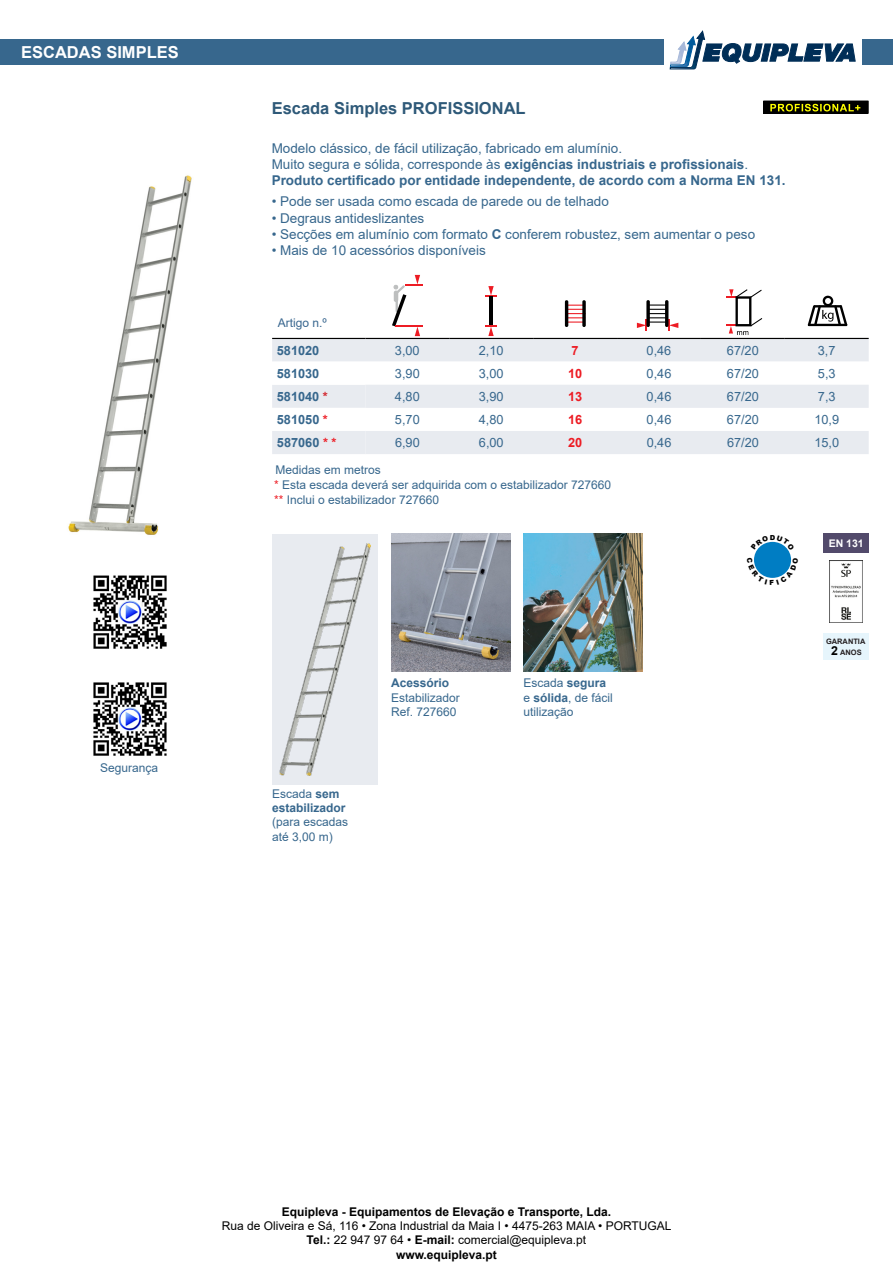
<style>
.page{position:relative;width:893px;height:1263px;background:#fff}
.page>*{position:absolute;margin:0;border:0;box-sizing:border-box;transform-origin:0 0}
.t1{font:700 16.5px "Arial";color:#2e5978}
.t2{font:700 16.5px "Arial";color:#fff}
.t3{font:700 13.5px/16.2px "Arial";color:#37678d}
.t4{font:13.5px "Arial";color:#37678d}
.t5{font:12.75px "Arial";color:#37678d}
.t6{font:700 12.75px "Arial";color:#37678d}
.t7{font:700 12.75px "Arial";color:#ed1c24}
.t8{font:12px/14.4px "Arial";color:#37678d}
.t9{font:12px/14.4px "Arial";color:#000;text-align:center}
.t10{font:700 12px "Arial";color:#000}
.t11{font:700 12px/14.4px "Arial";color:#37678d}
.t12{font:12px "Arial";color:#38668f}
.t13{font:700 10.5px "Arial";color:#fff}
.t14{font:700 7.5px/11.2px "Arial";color:#241f21;text-align:center}
.s1{font-weight:400}
.s2{font-weight:700}
.s3{color:#d2232a}
.s4{color:#ed1c24}
.s5{font-size:12.3px;color:#000}
</style>
<div class="page">
<svg style="left:670px;top:31px;width:186px;height:38px"></svg>
<div style="left:0;top:39px;width:663px;height:26px;background:#37678d"></div>
<div style="left:862px;top:39px;width:31px;height:26px;background:#37678d"></div>
<svg style="left:765px;top:103px;width:102px;height:9px"></svg>
<div style="left:763px;top:101px;width:106px;height:13px;border:1px solid #000"></div>
<svg style="left:770px;top:104px;width:90px;height:7px"></svg>
<div style="left:272px;top:339px;width:597px;height:22px;background:#e8ebf0"></div>
<svg style="left:272px;top:385px;width:597px;height:69px"></svg>
<hr style="left:272px;top:338px;width:93px;height:1px;background:#000">
<hr style="left:365px;top:338px;width:84px;height:1px;background:#000">
<hr style="left:449px;top:338px;width:84px;height:1px;background:#000">
<hr style="left:533px;top:338px;width:84px;height:1px;background:#000">
<hr style="left:617px;top:338px;width:84px;height:1px;background:#000">
<hr style="left:701px;top:338px;width:84px;height:1px;background:#000">
<hr style="left:785px;top:338px;width:84px;height:1px;background:#000">
<svg style="left:565px;top:300px;width:21px;height:27px"></svg>
<svg style="left:808px;top:296px;width:39px;height:30px"></svg>
<svg style="left:637px;top:300px;width:41px;height:31px"></svg>
<svg style="left:392px;top:275px;width:31px;height:61px"></svg>
<hr style="left:395px;top:325px;width:28px;height:2px;background:#ed1c24">
<svg style="left:485px;top:286px;width:12px;height:11px"></svg>
<hr style="left:489px;top:296px;width:4px;height:31px;background:#000">
<svg style="left:485px;top:325px;width:12px;height:11px"></svg>
<svg style="left:726px;top:289px;width:36px;height:46px"></svg>
<img style="left:68px;top:175px;width:124px;height:360px">
<div style="left:272px;top:534px;width:106px;height:251px;background:#e8ebf0"></div>
<img style="left:280px;top:544px;width:90px;height:231px">
<img style="left:524px;top:533px;width:119px;height:139px">
<img style="left:391px;top:533px;width:119px;height:139px">
<div style="left:823px;top:533px;width:46px;height:19px;background:#524a6b"></div>
<img style="left:93px;top:575px;width:74px;height:74px">
<img style="left:93px;top:682px;width:74px;height:74px">
<div style="left:754px;top:542px;width:37px;height:36px;background:#007dc3;border-radius:50%"></div>
<img style="left:829px;top:561px;width:33px;height:61px">
<div style="left:823px;top:633px;width:46px;height:26px;background:#e6f5fc"></div>
<svg style="left:757px;top:541px;width:31px;height:9px"></svg>
<svg style="left:754px;top:557px;width:38px;height:21px"></svg>
<p class="t2" style="left:21px;top:41px;width:159px">ESCADAS SIMPLES</p>
<p class="t8" style="left:100px;top:761px;width:60px">Segurança</p>
<p class="t1" style="left:272px;top:96px;width:256px">Escada Simples PROFISSIONAL</p>
<p class="t3" style="left:272px;top:140px;width:515px"><span class="s1">Modelo clássico, de fácil utilização, fabricado em alumínio.<br>Muito segura e sólida, corresponde às</span> exigências industriais e profissionais<span class="s1">.<br></span>Produto certificado por entidade independente, de acordo com a Norma EN 131.</p>
<p class="t4" style="left:272px;top:192px;width:339px">• Pode ser usada como escada de parede ou de telhado</p>
<p class="t4" style="left:272px;top:209px;width:154px">• Degraus antideslizantes</p>
<p class="t4" style="left:272px;top:225px;width:485px">• Secções em alumínio com formato <span class="s2">C</span> conferem robustez, sem aumentar o peso</p>
<p class="t4" style="left:272px;top:241px;width:216px">• Mais de 10 acessórios disponíveis</p>
<p class="t12" style="left:278px;top:315px;width:51px">Artigo n.º</p>
<p class="t6" style="left:277px;top:341px;width:44px">581020</p>
<p class="t5" style="left:395px;top:341px;width:26px">3,00</p>
<p class="t5" style="left:479px;top:341px;width:26px">2,10</p>
<p class="t7" style="left:572px;top:341px;width:9px">7</p>
<p class="t5" style="left:647px;top:341px;width:26px">0,46</p>
<p class="t5" style="left:727px;top:341px;width:33px">67/20</p>
<p class="t5" style="left:818px;top:341px;width:19px">3,7</p>
<p class="t6" style="left:277px;top:364px;width:44px">581030</p>
<p class="t5" style="left:395px;top:364px;width:26px">3,90</p>
<p class="t5" style="left:479px;top:364px;width:26px">3,00</p>
<p class="t7" style="left:568px;top:364px;width:16px">10</p>
<p class="t5" style="left:647px;top:364px;width:26px">0,46</p>
<p class="t5" style="left:727px;top:364px;width:33px">67/20</p>
<p class="t5" style="left:818px;top:364px;width:19px">5,3</p>
<p class="t6" style="left:277px;top:387px;width:53px">581040 <span class="s3">*</span></p>
<p class="t5" style="left:395px;top:388px;width:26px">4,80</p>
<p class="t5" style="left:479px;top:388px;width:26px">3,90</p>
<p class="t7" style="left:568px;top:387px;width:16px">13</p>
<p class="t5" style="left:647px;top:388px;width:26px">0,46</p>
<p class="t5" style="left:727px;top:388px;width:33px">67/20</p>
<p class="t5" style="left:818px;top:388px;width:19px">7,3</p>
<p class="t6" style="left:277px;top:411px;width:53px">581050 <span class="s4">*</span></p>
<p class="t5" style="left:395px;top:411px;width:26px">5,70</p>
<p class="t5" style="left:479px;top:411px;width:26px">4,80</p>
<p class="t7" style="left:568px;top:411px;width:16px">16</p>
<p class="t5" style="left:647px;top:411px;width:26px">0,46</p>
<p class="t5" style="left:727px;top:411px;width:33px">67/20</p>
<p class="t5" style="left:814px;top:411px;width:26px">10,9</p>
<p class="t6" style="left:277px;top:434px;width:61px">587060 <span class="s4">* *</span></p>
<p class="t5" style="left:395px;top:434px;width:26px">6,90</p>
<p class="t5" style="left:479px;top:434px;width:26px">6,00</p>
<p class="t7" style="left:568px;top:434px;width:16px">20</p>
<p class="t5" style="left:647px;top:434px;width:26px">0,46</p>
<p class="t5" style="left:727px;top:434px;width:33px">67/20</p>
<p class="t5" style="left:814px;top:434px;width:26px">15,0</p>
<p class="t8" style="left:274px;top:463px;width:338px">Medidas em metros<br><span class="s4">*</span> Esta escada deverá ser adquirida com o estabilizador 727660 <span class="s4">**</span> Inclui o estabilizador 727660</p>
<p class="t11" style="left:272px;top:786px;width:75px"><span class="s1">Escada</span> sem estabilizador</p>
<p class="t8" style="left:272px;top:815px;width:78px">(para escadas até 3,00 m)</p>
<p class="t11" style="left:391px;top:676px;width:60px">Acessório</p>
<p class="t8" style="left:391px;top:690px;width:70px">Estabilizador<br>Ref. 727660</p>
<p class="t8" style="left:524px;top:676px;width:91px">Escada <span class="s2">segura </span>e <span class="s2">sólida</span>, de fácil utilização</p>
<p class="t13" style="left:829px;top:536px;width:37px">EN 131</p>
<p class="t14" style="left:826px;top:636px;width:41px">GARANTIA<br><span class="s5">2</span> ANOS</p>
<p class="t10" style="left:282px;top:1203px;width:331px">Equipleva - Equipamentos de Elevação e Transporte, Lda.</p>
<p class="t9" style="left:222px;top:1218px;width:451px">Rua de Oliveira e Sá, 116 • Zona Industrial da Maia I • 4475-263 MAIA • PORTUGAL<br><span class="s2">Tel.:</span> 22 947 97 64 • <span class="s2">E-mail:</span> comercial@equipleva.pt<br><span class="s2">www.equipleva.pt</span></p>
</div>
